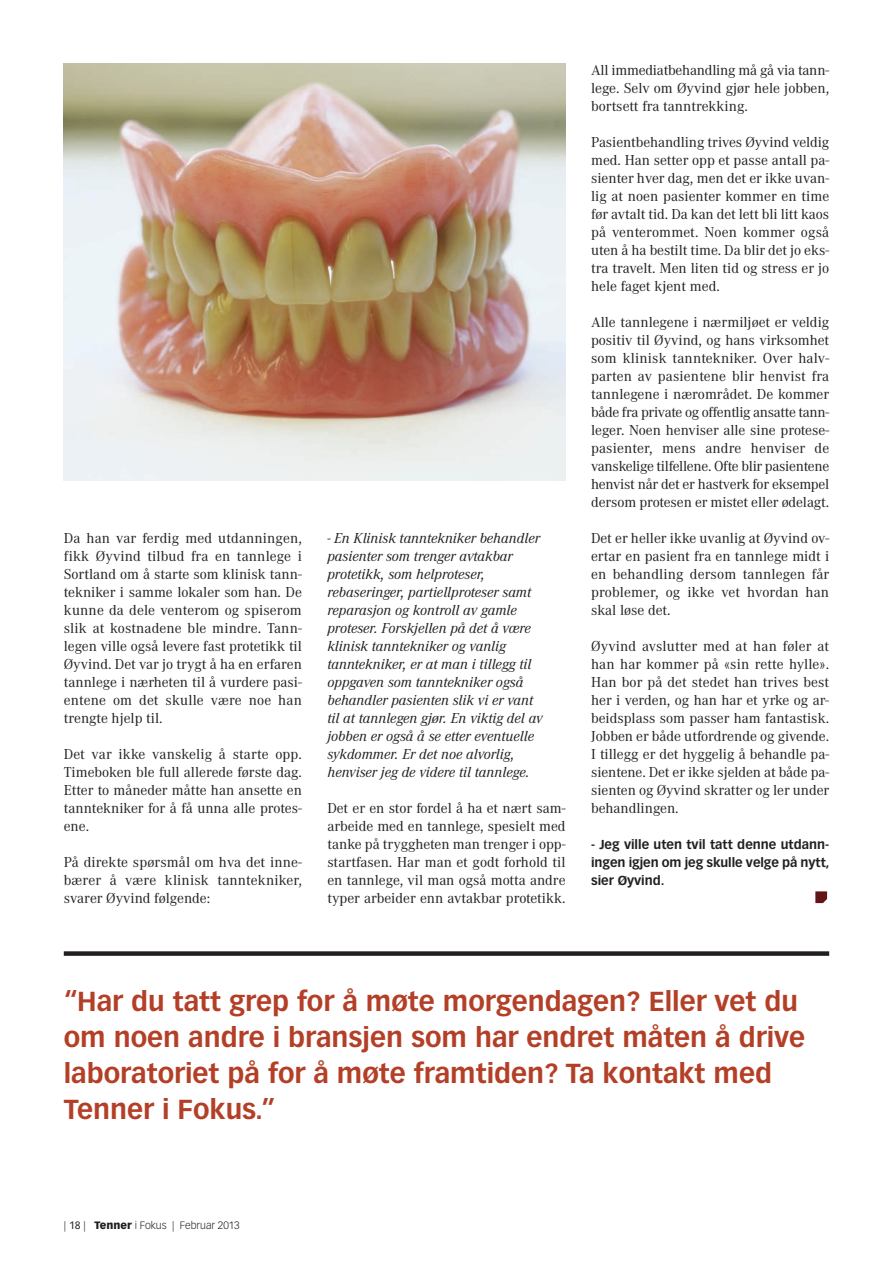
<style>
.page{position:relative;width:893px;height:1263px;background:#fff}
.page>*{position:absolute;margin:0;border:0;box-sizing:border-box;transform-origin:0 0}
.t1{font:700 27px/36px "Vectora LH";color:#b43f27}
.t2{font:15px/18px "Corporate A";color:#231f20;text-align:justify}
.t3{font:italic 15px/18px "Corporate A";color:#231f20}
.t4{font:700 12.75px/18px "Vectora LH";letter-spacing:-.005em;color:#231f20;text-align:justify}
.t5{font:300 10.5px "Vectora LH";color:#231f20}
.s1{font-weight:400}
.s2{font-weight:900}
</style>
<div class="page">
<svg style="left:815px;top:891px;width:12px;height:12px"></svg>
<img style="left:64px;top:64px;width:502px;height:416px">
<div style="left:64px;top:951px;width:765px;height:5px;background:#231f20"></div>
<p class="t2" style="left:64px;top:529px;width:240px">Da han var ferdig med utdanningen, fikk Øyvind tilbud fra en tannlege i Sortland om å starte som klinisk tann&shy;tekniker i samme lokaler som han. De kunne da dele venterom og spiserom slik at kostnadene ble mindre. Tann&shy;legen ville også levere fast protetikk til Øyvind. Det var jo trygt å ha en erfaren tannlege i nærheten til å vurdere pasi&shy;entene om det skulle være noe han trengte hjelp til.</p>
<p class="t2" style="left:64px;top:745px;width:240px">Det var ikke vanskelig å starte opp.<br>Timeboken ble full allerede første dag.<br>Etter to måneder måtte han ansette en tanntekniker for å få unna alle protes&shy;ene.</p>
<p class="t2" style="left:64px;top:853px;width:240px">På direkte spørsmål om hva det inne&shy;bærer å være klinisk tanntekniker, svarer Øyvind følgende:</p>
<p class="t3" style="left:327px;top:529px;width:217px">- En Klinisk tanntekniker behandler pasienter som trenger avtakbar protetikk, som helproteser, rebaseringer, partiellproteser samt reparasjon og kontroll av gamle proteser. Forskjellen på det å være klinisk tanntekniker og vanlig tanntekniker, er at man i tillegg til oppgaven som tanntekniker også behandler pasienten slik vi er vant til at tannlegen gjør. En viktig del av jobben er også å se etter eventuelle sykdommer. Er det noe alvorlig, henviser jeg de videre til tannlege.</p>
<p class="t2" style="left:327px;top:799px;width:240px">Det er en stor fordel å ha et nært sam&shy;arbeide med en tannlege, spesielt med tanke på tryggheten man trenger i opp&shy;startfasen. Har man et godt forhold til en tannlege, vil man også motta andre typer arbeider enn avtakbar protetikk.</p>
<p class="t2" style="left:591px;top:61px;width:240px">All immediatbehandling må gå via tann&shy;lege. Selv om Øyvind gjør hele jobben, bortsett fra tanntrekking.</p>
<p class="t2" style="left:591px;top:133px;width:240px">Pasientbehandling trives Øyvind veldig med. Han setter opp et passe antall pa&shy;sienter hver dag, men det er ikke uvan&shy;lig at noen pasienter kommer en time før avtalt tid. Da kan det lett bli litt kaos på venterommet. Noen kommer også uten å ha bestilt time. Da blir det jo eks&shy;tra travelt. Men liten tid og stress er jo hele faget kjent med.</p>
<p class="t2" style="left:591px;top:313px;width:240px">Alle tannlegene i nærmiljøet er veldig positiv til Øyvind, og hans virksomhet som klinisk tanntekniker. Over halv&shy;parten av pasientene blir henvist fra tannlegene i nærområdet. De kommer både fra private og offentlig ansatte tann&shy;leger. Noen henviser alle sine protese&shy;pasienter, mens andre henviser de vanskelige tilfellene. Ofte blir pasientene henvist når det er hastverk for eksempel dersom protesen er mistet eller ødelagt.</p>
<p class="t2" style="left:591px;top:529px;width:240px">Det er heller ikke uvanlig at Øyvind ov&shy;ertar en pasient fra en tannlege midt i en behandling dersom tannlegen får problemer, og ikke vet hvordan han skal løse det.</p>
<p class="t2" style="left:591px;top:637px;width:240px">Øyvind avslutter med at han føler at han har kommer på «sin rette hylle».<br>Han bor på det stedet han trives best her i verden, og han har et yrke og ar&shy;beidsplass som passer ham fantastisk.<br>Jobben er både utfordrende og givende.<br>I tillegg er det hyggelig å behandle pa&shy;sientene. Det er ikke sjelden at både pa&shy;sienten og Øyvind skratter og ler under behandlingen.</p>
<p class="t4" style="left:591px;top:836px;width:240px">- Jeg ville uten tvil tatt denne utdann&shy;ingen igjen om jeg skulle velge på nytt, sier Øyvind.</p>
<h1 class="t1" style="left:64px;top:985px;width:743px">“Har du tatt grep for å møte morgendagen? Eller vet du om noen andre i bransjen som har endret måten å drive laboratoriet på for å møte framtiden? Ta kontakt med Tenner i Fokus.”</h1>
<p class="t5" style="left:64px;top:1220px;width:177px">| <span class="s1">18</span> | <span class="s2">Tenner</span> i Fokus | Februar 2013</p>
</div>
